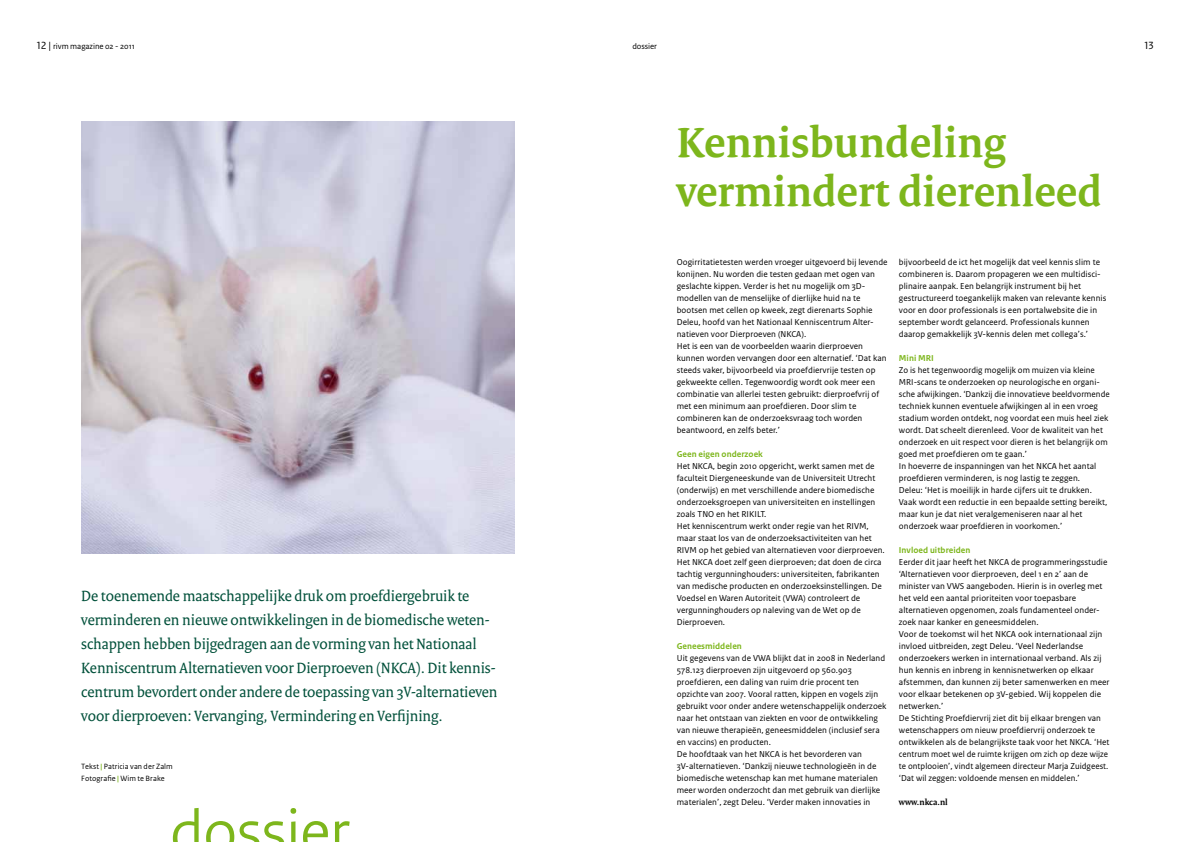
<style>
.page{position:relative;width:1191px;height:842px;background:#fff}
.page>*{position:absolute;margin:0;border:0;box-sizing:border-box;transform-origin:0 0}
.t1{font:65px "Rijksoverheid Sans Heading";color:#7db61c}
.t2{font:700 45px/49.5px "Rijksoverheid Serif";color:#7db61c}
.t3{font:16px/24px "Rijksoverheid Serif";letter-spacing:-.005em;color:#00503a}
.t4{font:11px "Rijksoverheid Sans Text";color:#000}
.t5{font:9px/12px "Rijksoverheid Sans Text";letter-spacing:.005em;color:#000}
.t6{font:700 9px "Rijksoverheid Sans Text";letter-spacing:.005em;color:#7db61c}
.t7{font:700 9px "Rijksoverheid Serif";letter-spacing:.005em;color:#000}
.t8{font:8.5px "Rijksoverheid Sans Text";letter-spacing:-.005em;color:#000}
.t9{font:8px/12px "Rijksoverheid Sans Text";letter-spacing:.01em;color:#000}
.s1{font-size:11px}
.s2{font-weight:700;color:#7db61c}
</style>
<div class="page">
<img style="left:81px;top:122px;width:433px;height:432px">
<p class="t8" style="left:37px;top:41px;width:99px"><span class="s1">12 |</span> rivm magazine 02 - 2011</p>
<p class="t8" style="left:632px;top:41px;width:26px">dossier</p>
<p class="t4" style="left:1144px;top:39px;width:11px">13</p>
<p class="t3" style="left:81px;top:584px;width:418px">De toenemende maatschappelijke druk om proefdiergebruik te verminderen en nieuwe ontwikkelingen in de biomedische weten&shy;schappen hebben bijgedragen aan de vorming van het Nationaal Kenniscentrum Alternatieven voor Dierproeven (NKCA). Dit kennis&shy;centrum bevordert onder andere de toepassing van 3V-alternatieven voor dierproeven: Vervanging, Vermindering en Verfijning.</p>
<p class="t9" style="left:81px;top:760px;width:93px">Tekst <span class="s2">|</span> Patricia van der Zalm<br>Fotografie <span class="s2">|</span> Wim te Brake</p>
<h1 class="t1" style="left:170px;top:794px;width:182px">dossier</h1>
<h2 class="t2" style="left:677px;top:117px;width:426px">Kennisbundeling vermindert dierenleed</h2>
<p class="t5" style="left:677px;top:256px;width:212px">Oogirritatietesten werden vroeger uitgevoerd bij levende konijnen. Nu worden die testen gedaan met ogen van geslachte kippen. Verder is het nu mogelijk om 3D&shy;modellen van de menselijke of dierlijke huid na te bootsen met cellen op kweek, zegt dierenarts Sophie Deleu, hoofd van het Nationaal Kenniscentrum Alter&shy;natieven voor Dierproeven (NKCA).<br>Het is een van de voorbeelden waarin dierproeven kunnen worden vervangen door een alternatief. ‘Dat kan steeds vaker, bijvoorbeeld via proefdiervrije testen op gekweekte cellen. Tegenwoordig wordt ook meer een combinatie van allerlei testen gebruikt: dierproefvrij of met een minimum aan proefdieren. Door slim te combineren kan de onderzoeksvraag toch worden beantwoord, en zelfs beter.’</p>
<p class="t6" style="left:677px;top:449px;width:88px">Geen eigen onderzoek</p>
<p class="t5" style="left:677px;top:460px;width:209px">Het NKCA, begin 2010 opgericht, werkt samen met de faculteit Diergeneeskunde van de Universiteit Utrecht (onderwijs) en met verschillende andere biomedische onderzoeksgroepen van universiteiten en instellingen zoals TNO en het RIKILT.<br>Het kenniscentrum werkt onder regie van het RIVM, maar staat los van de onderzoeksactiviteiten van het RIVM op het gebied van alternatieven voor dierproeven.<br>Het NKCA doet zelf geen dierproeven; dat doen de circa tachtig vergunninghouders: universiteiten, fabrikanten van medische producten en onderzoeksinstellingen. De Voedsel en Waren Autoriteit (VWA) controleert de vergunninghouders op naleving van de Wet op de Dierproeven.</p>
<p class="t6" style="left:677px;top:641px;width:67px">Geneesmiddelen</p>
<p class="t5" style="left:677px;top:652px;width:211px">Uit gegevens van de VWA blijkt dat in 2008 in Nederland 578.123 dierproeven zijn uitgevoerd op 560.903 proefdieren, een daling van ruim drie procent ten opzichte van 2007. Vooral ratten, kippen en vogels zijn gebruikt voor onder andere wetenschappelijk onderzoek naar het ontstaan van ziekten en voor de ontwikkeling van nieuwe therapieën, geneesmiddelen (inclusief sera en vaccins) en producten.<br>De hoofdtaak van het NKCA is het bevorderen van 3V-alternatieven. ‘Dankzij nieuwe technologieën in de biomedische wetenschap kan met humane materialen meer worden onderzocht dan met gebruik van dierlijke materialen’, zegt Deleu. ‘Verder maken innovaties in</p>
<p class="t5" style="left:899px;top:256px;width:209px">bijvoorbeeld de ict het mogelijk dat veel kennis slim te combineren is. Daarom propageren we een multidisci&shy;plinaire aanpak. Een belangrijk instrument bij het gestructureerd toegankelijk maken van relevante kennis voor en door professionals is een portalwebsite die in september wordt gelanceerd. Professionals kunnen daarop gemakkelijk 3V-kennis delen met collega’s.’</p>
<p class="t6" style="left:899px;top:353px;width:36px">Mini MRI</p>
<p class="t5" style="left:899px;top:364px;width:212px">Zo is het tegenwoordig mogelijk om muizen via kleine MRI-scans te onderzoeken op neurologische en organi&shy;sche afwijkingen. ‘Dankzij die innovatieve beeldvormende techniek kunnen eventuele afwijkingen al in een vroeg stadium worden ontdekt, nog voordat een muis heel ziek wordt. Dat scheelt dierenleed. Voor de kwaliteit van het onderzoek en uit respect voor dieren is het belangrijk om goed met proefdieren om te gaan.’<br>In hoeverre de inspanningen van het NKCA het aantal proefdieren verminderen, is nog lastig te zeggen.<br>Deleu: ‘Het is moeilijk in harde cijfers uit te drukken.<br>Vaak wordt een reductie in een bepaalde setting bereikt, maar kun je dat niet veralgemeniseren naar al het onderzoek waar proefdieren in voorkomen.’</p>
<p class="t6" style="left:899px;top:545px;width:73px">Invloed uitbreiden</p>
<p class="t5" style="left:899px;top:556px;width:212px">Eerder dit jaar heeft het NKCA de programmeringsstudie ‘Alternatieven voor dierproeven, deel 1 en 2’ aan de minister van VWS aangeboden. Hierin is in overleg met het veld een aantal prioriteiten voor toepasbare alternatieven opgenomen, zoals fundamenteel onder&shy;zoek naar kanker en geneesmiddelen.<br>Voor de toekomst wil het NKCA ook internationaal zijn invloed uitbreiden, zegt Deleu. ‘Veel Nederlandse onderzoekers werken in internationaal verband. Als zij hun kennis en inbreng in kennisnetwerken op elkaar afstemmen, dan kunnen zij beter samenwerken en meer voor elkaar betekenen op 3V-gebied. Wij koppelen die netwerken.’<br>De Stichting Proefdiervrij ziet dit bij elkaar brengen van wetenschappers om nieuw proefdiervrij onderzoek te ontwikkelen als de belangrijkste taak voor het NKCA. ‘Het centrum moet wel de ruimte krijgen om zich op deze wijze te ontplooien’, vindt algemeen directeur Marja Zuidgeest. ‘Dat wil zeggen: voldoende mensen en middelen.’</p>
<p class="t7" style="left:899px;top:797px;width:50px">www.nkca.nl</p>
</div>
